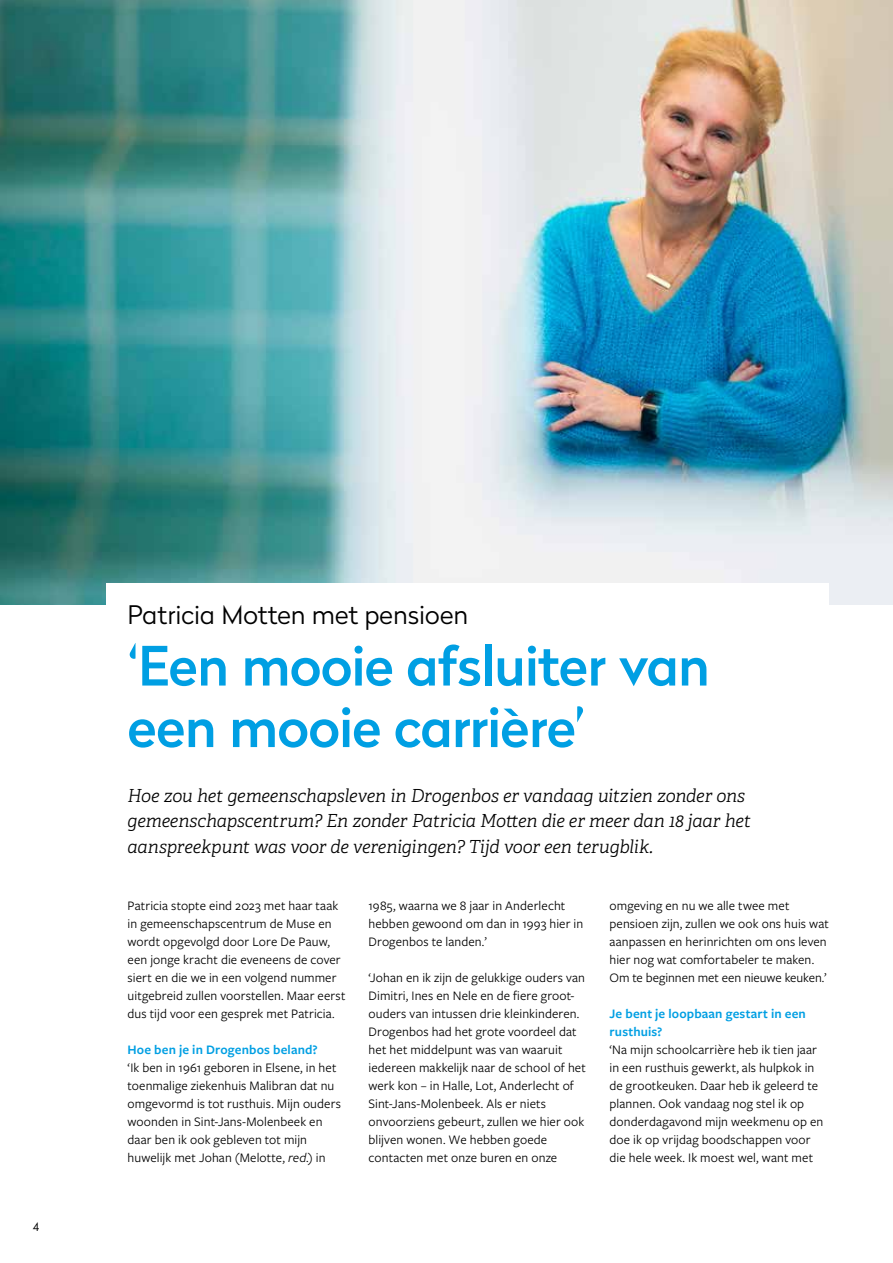
<style>
.page{position:relative;width:893px;height:1263px;background:#fff}
.page>*{position:absolute;margin:0;border:0;box-sizing:border-box;transform-origin:0 0}
.t1{font:500 54px/61.5px "Radikal";letter-spacing:-.02em;color:#009fe3}
.t2{font:300 25.5px "Radikal";color:#000}
.t3{font:italic 300 18px/25.5px "Adelle";letter-spacing:-.01em;color:#000}
.t4{font:13.5px/18px "Freight Sans Pro";letter-spacing:.01em;color:#000}
.t5{font:600 13.5px/18px "Freight Sans Pro";letter-spacing:.01em;color:#009fe3}
.t6{font:300 12px "Radikal";color:#000}
.s1{font-style:italic}
</style>
<div class="page">
<img style="left:0;top:0;width:893px;height:605px">
<div style="left:106px;top:584px;width:723px;height:170px;background:#fff"></div>
<p class="t6" style="left:33px;top:1218px;width:8px">4</p>
<h2 class="t2" style="left:128px;top:597px;width:342px">Patricia Motten met pensioen</h2>
<h1 class="t1" style="left:128px;top:634px;width:584px">‘Een mooie afsluiter van een mooie carrière’</h1>
<h3 class="t3" style="left:128px;top:783px;width:625px">Hoe zou het gemeenschapsleven in Drogenbos er vandaag uitzien zonder ons gemeenschapscentrum? En zonder Patricia Motten die er meer dan 18 jaar het aanspreekpunt was voor de verenigingen? Tijd voor een terugblik.</h3>
<p class="t4" style="left:128px;top:896px;width:219px">Patricia stopte eind 2023 met haar taak in gemeenschapscentrum de Muse en wordt opgevolgd door Lore De Pauw, een jonge kracht die eveneens de cover siert en die we in een volgend nummer uitgebreid zullen voorstellen. Maar eerst dus tijd voor een gesprek met Patricia.</p>
<p class="t5" style="left:128px;top:1040px;width:192px">Hoe ben je in Drogenbos beland?</p>
<p class="t4" style="left:128px;top:1058px;width:215px">‘Ik ben in 1961 geboren in Elsene, in het toenmalige ziekenhuis Malibran dat nu omgevormd is tot rusthuis. Mijn ouders woonden in Sint-Jans-Molenbeek en daar ben ik ook gebleven tot mijn huwelijk met Johan (Melotte, <span class="s1">red</span>.) in</p>
<p class="t4" style="left:369px;top:896px;width:216px">1985, waarna we 8 jaar in Anderlecht hebben gewoond om dan in 1993 hier in<br>Drogenbos te landen.’</p>
<p class="t4" style="left:369px;top:968px;width:219px">‘Johan en ik zijn de gelukkige ouders van Dimitri, Ines en Nele en de fiere groot&shy;ouders van intussen drie kleinkinderen.<br>Drogenbos had het grote voordeel dat het het middelpunt was van waaruit iedereen makkelijk naar de school of het werk kon – in Halle, Lot, Anderlecht of Sint-Jans-Molenbeek. Als er niets onvoorziens gebeurt, zullen we hier ook blijven wonen. We hebben goede contacten met onze buren en onze</p>
<p class="t4" style="left:609px;top:896px;width:221px">omgeving en nu we alle twee met pensioen zijn, zullen we ook ons huis wat aanpassen en herinrichten om ons leven hier nog wat comfortabeler te maken.<br>Om te beginnen met een nieuwe keuken.’</p>
<p class="t5" style="left:609px;top:1004px;width:198px">Je bent je loopbaan gestart in een rusthuis?</p>
<p class="t4" style="left:609px;top:1040px;width:215px">‘Na mijn schoolcarrière heb ik tien jaar in een rusthuis gewerkt, als hulpkok in de grootkeuken. Daar heb ik geleerd te plannen. Ook vandaag nog stel ik op donderdagavond mijn weekmenu op en doe ik op vrijdag boodschappen voor die hele week. Ik moest wel, want met</p>
</div>
